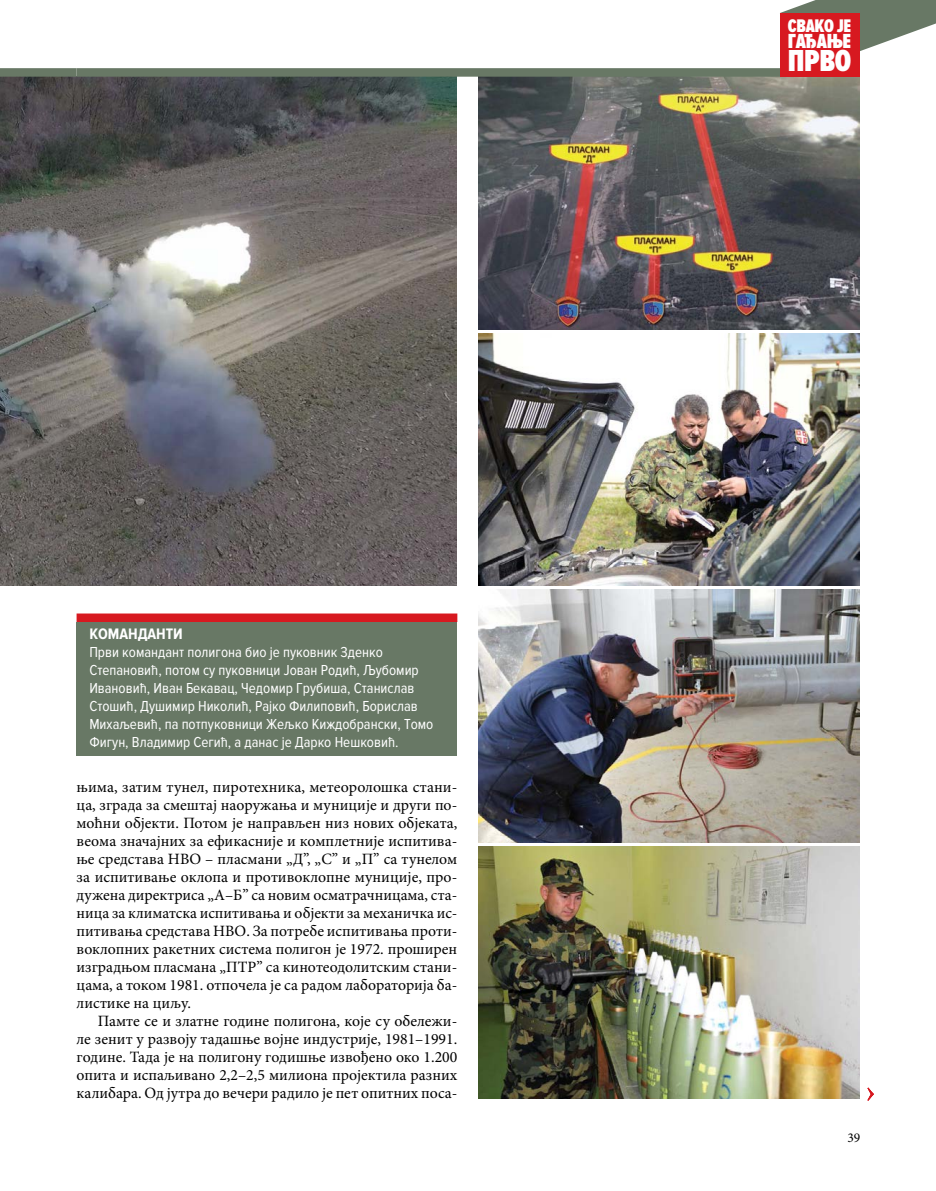
<style>
.page{position:relative;width:936px;height:1191px;background:#fff}
.page>*{position:absolute;margin:0;border:0;box-sizing:border-box;transform-origin:0 0}
.t1{font:900 31.5px "Proxima Nova Ex Cn";color:#fff}
.t2{font:900 21.15px "Proxima Nova Ex Cn";letter-spacing:-.01em;color:#fff}
.t3{font:900 18.9px "Proxima Nova Ex Cn";letter-spacing:-.01em;color:#fff}
.t4{font:15.75px/18px "Minion Pro";color:#000;text-align:justify}
.t5{font:700 15.75px "Proxima Nova Cond";color:#fff}
.t6{font:15px/18px "Proxima Nova Cond";color:#fff}
.t7{font:13.5px "Minion Pro";color:#000}
</style>
<div class="page">
<svg style="left:867px;top:1087px;width:6px;height:13px"></svg>
<img style="left:0;top:77px;width:456px;height:508px">
<img style="left:478px;top:77px;width:381px;height:252px">
<img style="left:478px;top:590px;width:381px;height:252px">
<img style="left:478px;top:333px;width:381px;height:252px">
<img style="left:478px;top:846px;width:381px;height:252px">
<div style="left:77px;top:68px;width:782px;height:9px;background:#687865"></div>
<div style="left:0;top:68px;width:77px;height:9px;background:#687865"></div>
<div style="left:77px;top:613px;width:380px;height:9px;background:#d71920"></div>
<div style="left:77px;top:622px;width:380px;height:134px;background:#687865"></div>
<svg style="left:780px;top:0;width:155px;height:72px"></svg>
<div style="left:779px;top:13px;width:80px;height:64px;background:#d71920"></div>
<p class="t5" style="left:89px;top:625px;width:95px">КОМАНДАНТИ</p>
<p class="t6" style="left:89px;top:643px;width:345px">Први командант полигона био је пуковник Зденко Степановић, потом су пуковници Јован Родић, Љубомир Ивановић, Иван Бекавац, Чедомир Грубиша, Станислав Стошић, Душимир Николић, Рајко Филиповић, Борислав Михаљевић, па потпуковници Жељко Киждобрански, Томо Фигун, Владимир Сегић, а данас је Дарко Нешковић.</p>
<p class="t4" style="left:77px;top:778px;width:382px">њима, затим тунел, пиротехника, метеоролошка стани&shy;ца, зграда за смештај наоружања и муниције и други по&shy;моћни објекти. Потом је направљен низ нових објеката, веома значајних за ефикасније и комплетније испитива&shy;ње средстава НВО – пласмани „Д”, „С” и „П” са тунелом за испитивање оклопа и противоклопне муниције, про&shy;дужена директриса „А–Б” са новим осматрачницама, ста&shy;ница за климатска испитивања и објекти за механичка ис&shy;питивања средстава НВО. За потребе испитивања проти&shy;воклопних ракетних система полигон је 1972. проширен изградњом пласмана „ПТР” са кинотеодолитским стани&shy;цама, а током 1981. отпочела је са радом лабораторија ба&shy;листике на циљу.</p>
<p class="t4" style="left:77px;top:1012px;width:382px;text-indent:21px">Памте се и златне године полигона, које су обележи&shy;ле зенит у развоју тадашње војне индустрије, 1981–1991. године. Тада је на полигону годишње извођено око 1.200 опита и испаљивано 2,2–2,5 милиона пројектила разних калибара. Од јутра до вечери радило је пет опитних поса-</p>
<p class="t3" style="left:787px;top:15px;width:65px">СВАКО ЈЕ</p>
<h2 class="t2" style="left:787px;top:29px;width:65px">ГАЂАЊЕ</h2>
<h1 class="t1" style="left:787px;top:44px;width:65px">ПРВО</h1>
<p class="t7" style="left:847px;top:1128px;width:14px">39</p>
</div>
